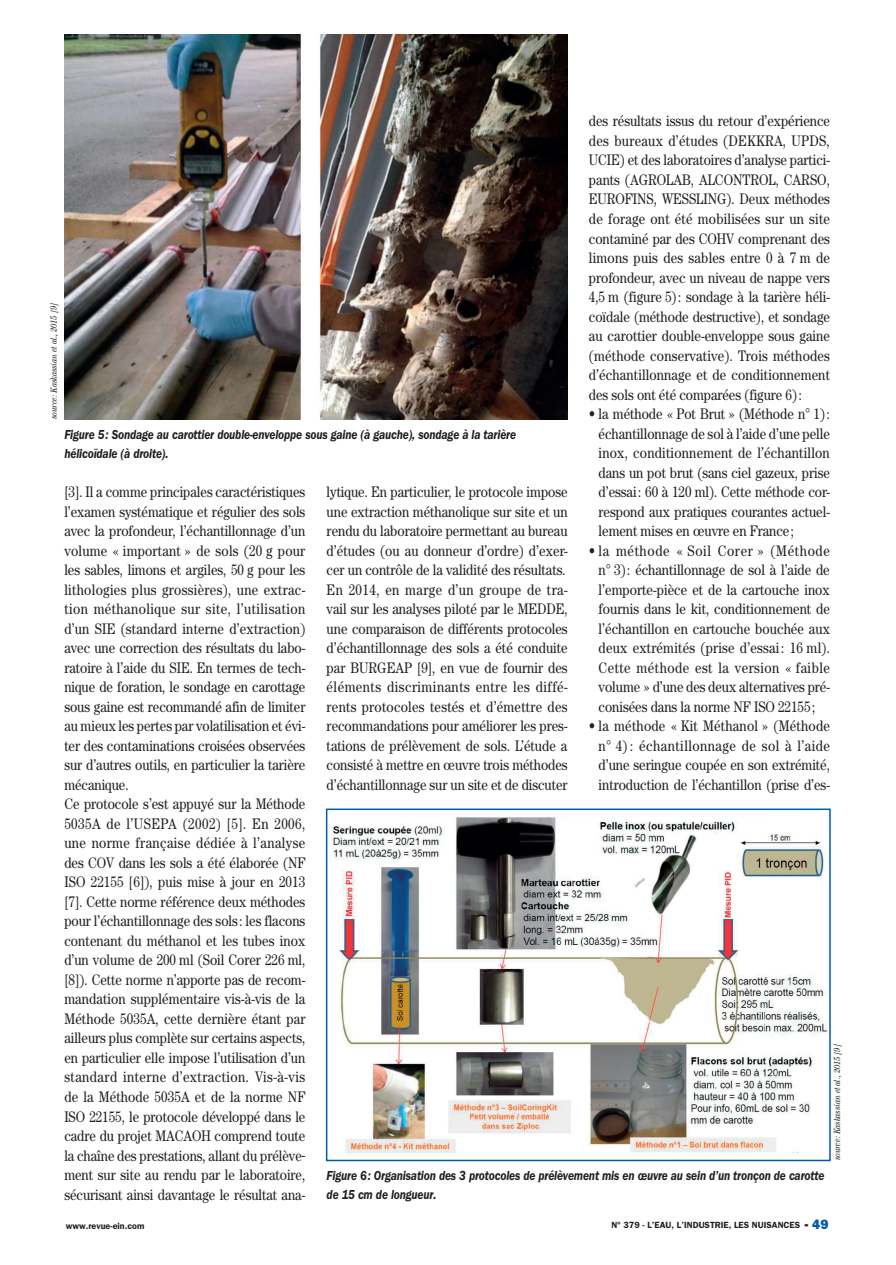
<style>
.page{position:relative;width:896px;height:1265px;background:#fff}
.page>*{position:absolute;margin:0;border:0;box-sizing:border-box;transform-origin:0 0}
.t1{font:15.3px/19.5px "Century Std";letter-spacing:-.005em;color:#231f20;text-align:justify;scale:.85 1}
.t2{font:italic 600 13.5px/19.5px "ITC Franklin Gothic Std";letter-spacing:-.015em;color:#231f20;scale:.85 1}
.t3{font:italic 9px "Century Std";letter-spacing:-.015em;color:#231f20;scale:.85 1}
.t4{font:600 9px "ITC Franklin Gothic Std";color:#231f20}
.s1{font-family:"ITC Franklin Gothic Std Hvy";font-weight:400;font-size:13.5px}
.s2{font-family:"ITC Franklin Gothic Std Hvy";font-weight:400;font-size:13.5px;color:#015aaa}
</style>
<div class="page">
<img style="left:64px;top:35px;width:503px;height:384px">
<img style="left:331px;top:817px;width:496px;height:337px">
<div style="left:326px;top:808px;width:504px;height:353px;border:2px solid #015aaa"></div>
<p class="t1" style="left:589px;top:111px;width:285px">des résultats issus du retour d’expérience des bureaux d’études (DEKKRA, UPDS, UCIE) et des laboratoires d’analyse partici&shy;pants (AGROLAB, ALCONTROL, CARSO, EUROFINS, WESSLING). Deux méthodes de forage ont été mobilisées sur un site contaminé par des COHV comprenant des limons puis des sables entre 0 à 7 m de profondeur, avec un niveau de nappe vers 4,5 m (figure 5): sondage à la tarière héli&shy;coïdale (méthode destructive), et sondage au carottier double-enveloppe sous gaine (méthode conservative). Trois méthodes d’échantillonnage et de conditionnement des sols ont été comparées (figure 6):</p>
<p class="t1" style="left:598px;top:404px;width:274px;text-indent:-10px">• la méthode « Pot Brut » (Méthode n° 1): échantillonnage de sol à l’aide d’une pelle inox, conditionnement de l’échantillon dans un pot brut (sans ciel gazeux, prise d’essai: 60 à 120 ml). Cette méthode cor&shy;respond aux pratiques courantes actuel&shy;lement mises en œuvre en France;</p>
<p class="t1" style="left:598px;top:540px;width:274px;text-indent:-10px">• la méthode « Soil Corer » (Méthode n° 3): échantillonnage de sol à l’aide de l’emporte-pièce et de la cartouche inox fournis dans le kit, conditionnement de l’échantillon en cartouche bouchée aux deux extrémités (prise d’essai : 16 ml).<br>Cette méthode est la version « faible volume » d’une des deux alternatives pré&shy;conisées dans la norme NF ISO 22155;</p>
<p class="t1" style="left:598px;top:716px;width:274px;text-indent:-10px">• la méthode « Kit Méthanol » (Méthode n° 4) : échantillonnage de sol à l’aide d’une seringue coupée en son extrémité, introduction de l’échantillon (prise d’es-</p>
<p class="t3" style="left:48px;top:419px;width:138px;rotate:-90deg">source: Kaskassian et al., 2015 [9]</p>
<p class="t2" style="left:64px;top:424px;width:533px">Figure 5: Sondage au carottier double-enveloppe sous gaine (à gauche), sondage à la tarière hélicoïdale (à droite).</p>
<p class="t1" style="left:64px;top:482px;width:285px;text-align:left">[3]. Il a comme principales caractéristiques l’examen systématique et régulier des sols avec la profondeur, l’échantillonnage d’un volume « important » de sols (20 g pour les sables, limons et argiles, 50 g pour les lithologies plus grossières), une extrac&shy;tion méthanolique sur site, l’utilisation d’un SIE (standard interne d’extraction) avec une correction des résultats du labo&shy;ratoire à l’aide du SIE. En termes de tech&shy;nique de foration, le sondage en carottage sous gaine est recommandé afin de limiter au mieux les pertes par volatilisation et évi&shy;ter des contaminations croisées observées sur d’autres outils, en particulier la tarière mécanique.<br>Ce protocole s’est appuyé sur la Méthode 5035A de l’USEPA (2002) [5]. En 2006, une norme française dédiée à l’analyse des COV dans les sols a été élaborée (NF ISO 22155 [6]), puis mise à jour en 2013 [7]. Cette norme référence deux méthodes pour l’échantillonnage des sols : les flacons contenant du méthanol et les tubes inox d’un volume de 200 ml (Soil Corer 226 ml, [8]). Cette norme n’apporte pas de recom&shy;mandation supplémentaire vis-à-vis de la Méthode 5035A, cette dernière étant par ailleurs plus complète sur certains aspects, en particulier elle impose l’utilisation d’un standard interne d’extraction. Vis-à-vis de la Méthode 5035A et de la norme NF ISO 22155, le protocole développé dans le cadre du projet MACAOH comprend toute la chaîne des prestations, allant du prélève&shy;ment sur site au rendu par le laboratoire, sécurisant ainsi davantage le résultat ana-</p>
<p class="t1" style="left:327px;top:482px;width:285px;text-align:left">lytique. En particulier, le protocole impose une extraction méthanolique sur site et un rendu du laboratoire permettant au bureau d’études (ou au donneur d’ordre) d’exer&shy;cer un contrôle de la validité des résultats.<br>En 2014, en marge d’un groupe de tra&shy;vail sur les analyses piloté par le MEDDE, une comparaison de différents protocoles d’échantillonnage des sols a été conduite par BURGEAP [9], en vue de fournir des éléments discriminants entre les diffé&shy;rents protocoles testés et d’émettre des recommandations pour améliorer les pres&shy;tations de prélèvement de sols. L’étude a consisté à mettre en œuvre trois méthodes d’échantillonnage sur un site et de discuter</p>
<p class="t3" style="left:832px;top:1160px;width:138px;rotate:-90deg">source: Kaskassian et al., 2015 [9]</p>
<p class="t2" style="left:327px;top:1165px;width:587px">Figure 6: Organisation des 3 protocoles de prélèvement mis en œuvre au sein d’un tronçon de carotte de 15 cm de longueur.</p>
<p class="t4" style="left:66px;top:1220px;width:80px">www.revue-ein.com</p>
<p class="t4" style="left:611px;top:1219px;width:219px">N° 379 - L’EAU, L’INDUSTRIE, LES NUISANCES <span class="s1">-</span> <span class="s2">49</span></p>
</div>
